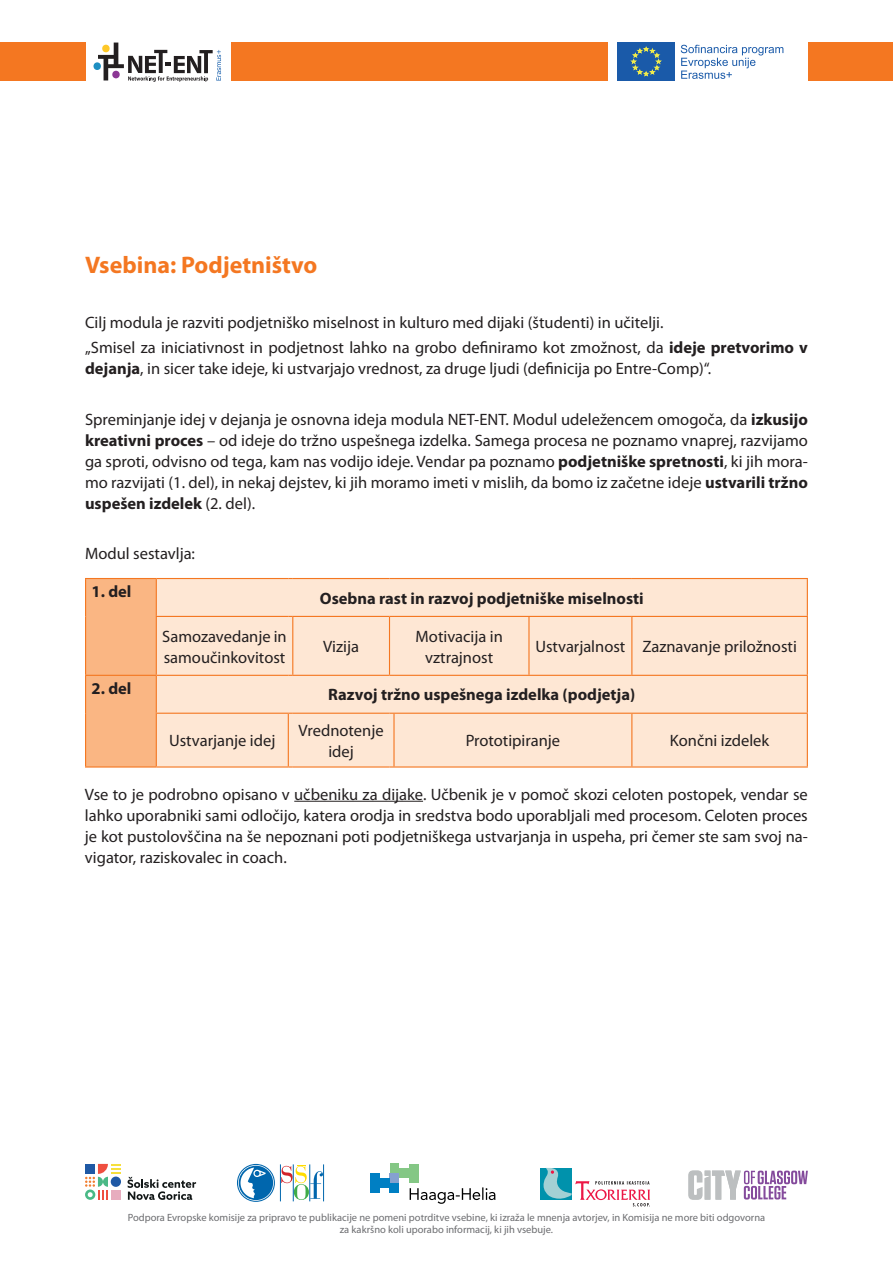
<style>
.page{position:relative;width:893px;height:1263px;background:#fff}
.page>*{position:absolute;margin:0;border:0;box-sizing:border-box;transform-origin:0 0}
.t1{font:700 24px "Myriad Pro";color:#f47721}
.t2{font:16.5px/21px "Myriad Pro";color:#231f20}
.t3{font:700 16.5px "Myriad Pro";color:#231f20}
.t4{font:10.5px/12px "Myriad Pro";color:#6c6d70;text-align:center}
.s1{font-weight:700}
</style>
<div class="page">
<div style="left:94px;top:62px;width:7px;height:8px;background:#1e8fc2;border-radius:50%"></div>
<svg style="left:98px;top:43px;width:123px;height:39px"></svg>
<div style="left:618px;top:43px;width:57px;height:38px;background:#1a5aa9"></div>
<svg style="left:631px;top:47px;width:30px;height:29px"></svg>
<svg style="left:681px;top:45px;width:102px;height:34px"></svg>
<div style="left:0;top:43px;width:85px;height:38px;background:#f47721"></div>
<div style="left:231px;top:43px;width:377px;height:38px;background:#f47721"></div>
<div style="left:808px;top:43px;width:85px;height:38px;background:#f47721"></div>
<svg style="left:688px;top:1170px;width:120px;height:30px"></svg>
<svg style="left:410px;top:1187px;width:85px;height:17px"></svg>
<div style="left:390px;top:1164px;width:9px;height:9px;background:#84c785"></div>
<div style="left:410px;top:1164px;width:9px;height:9px;background:#84c785"></div>
<div style="left:410px;top:1174px;width:9px;height:9px;background:#84c785"></div>
<div style="left:400px;top:1169px;width:9px;height:9px;background:#84c785"></div>
<div style="left:390px;top:1174px;width:9px;height:9px;background:#85a1cf"></div>
<div style="left:370px;top:1174px;width:9px;height:9px;background:#007fc3"></div>
<div style="left:370px;top:1184px;width:9px;height:9px;background:#007fc3"></div>
<div style="left:380px;top:1179px;width:9px;height:9px;background:#007fc3"></div>
<div style="left:390px;top:1184px;width:9px;height:9px;background:#007fc3"></div>
<svg style="left:85px;top:1164px;width:36px;height:36px"></svg>
<div style="left:111px;top:1190px;width:10px;height:10px;background:#e7acbe"></div>
<svg style="left:128px;top:1177px;width:68px;height:23px"></svg>
<svg style="left:540px;top:1168px;width:110px;height:38px"></svg>
<svg style="left:281px;top:1165px;width:42px;height:35px"></svg>
<hr style="left:293px;top:1164px;width:1px;height:37px;background:#0066ad">
<hr style="left:323px;top:1164px;width:1px;height:37px;background:#0066ad">
<hr style="left:280px;top:1164px;width:1px;height:37px;background:#0066ad">
<hr style="left:309px;top:1164px;width:1px;height:37px;background:#0066ad">
<svg style="left:237px;top:1164px;width:38px;height:38px"></svg>
<hr style="left:294px;top:801px;width:129px;height:1px;background:#231f20">
<div style="left:86px;top:579px;width:70px;height:187px;background:#fab683"></div>
<div style="left:157px;top:579px;width:650px;height:187px;background:#fee7d4"></div>
<hr style="left:85px;top:578px;width:71px;height:1px;background:#f47721">
<hr style="left:85px;top:579px;width:1px;height:37px;background:#f47721">
<hr style="left:85px;top:616px;width:1px;height:59px;background:#f47721">
<hr style="left:156px;top:578px;width:132px;height:1px;background:#f47721">
<hr style="left:156px;top:579px;width:1px;height:37px;background:#f47721">
<hr style="left:293px;top:578px;width:96px;height:1px;background:#f47721">
<hr style="left:394px;top:578px;width:135px;height:1px;background:#f47721">
<hr style="left:529px;top:578px;width:103px;height:1px;background:#f47721">
<hr style="left:632px;top:578px;width:176px;height:1px;background:#f47721">
<hr style="left:807px;top:579px;width:1px;height:37px;background:#f47721">
<hr style="left:156px;top:616px;width:132px;height:1px;background:#f47721">
<hr style="left:156px;top:617px;width:1px;height:58px;background:#f47721">
<hr style="left:293px;top:616px;width:96px;height:1px;background:#f47721">
<hr style="left:292px;top:617px;width:1px;height:58px;background:#f47721">
<hr style="left:389px;top:617px;width:1px;height:58px;background:#f47721">
<hr style="left:394px;top:616px;width:135px;height:1px;background:#f47721">
<hr style="left:529px;top:616px;width:103px;height:1px;background:#f47721">
<hr style="left:528px;top:617px;width:2px;height:58px;background:#f47721">
<hr style="left:632px;top:616px;width:176px;height:1px;background:#f47721">
<hr style="left:631px;top:617px;width:1px;height:58px;background:#f47721">
<hr style="left:807px;top:617px;width:1px;height:58px;background:#f47721">
<hr style="left:85px;top:675px;width:71px;height:1px;background:#f47721">
<hr style="left:85px;top:676px;width:1px;height:37px;background:#f47721">
<hr style="left:85px;top:713px;width:1px;height:53px;background:#f47721">
<hr style="left:85px;top:766px;width:71px;height:1px;background:#f47721">
<hr style="left:156px;top:675px;width:132px;height:1px;background:#f47721">
<hr style="left:156px;top:676px;width:1px;height:37px;background:#f47721">
<hr style="left:293px;top:675px;width:96px;height:1px;background:#f47721">
<hr style="left:394px;top:675px;width:135px;height:1px;background:#f47721">
<hr style="left:529px;top:675px;width:103px;height:1px;background:#f47721">
<hr style="left:632px;top:675px;width:176px;height:1px;background:#f47721">
<hr style="left:807px;top:676px;width:1px;height:37px;background:#f47721">
<hr style="left:156px;top:713px;width:132px;height:1px;background:#f47721">
<hr style="left:156px;top:714px;width:1px;height:52px;background:#f47721">
<hr style="left:288px;top:714px;width:1px;height:52px;background:#f47721">
<hr style="left:293px;top:713px;width:96px;height:1px;background:#f47721">
<hr style="left:394px;top:713px;width:135px;height:1px;background:#f47721">
<hr style="left:393px;top:714px;width:2px;height:52px;background:#f47721">
<hr style="left:529px;top:713px;width:103px;height:1px;background:#f47721">
<hr style="left:632px;top:713px;width:176px;height:1px;background:#f47721">
<hr style="left:631px;top:714px;width:1px;height:52px;background:#f47721">
<hr style="left:807px;top:714px;width:1px;height:52px;background:#f47721">
<hr style="left:156px;top:766px;width:132px;height:1px;background:#f47721">
<hr style="left:293px;top:766px;width:96px;height:1px;background:#f47721">
<hr style="left:394px;top:766px;width:135px;height:1px;background:#f47721">
<hr style="left:529px;top:766px;width:103px;height:1px;background:#f47721">
<hr style="left:632px;top:766px;width:176px;height:1px;background:#f47721">
<h1 class="t1" style="left:85px;top:252px;width:234px">Vsebina: Podjetništvo</h1>
<p class="t2" style="left:85px;top:310px;width:724px;line-height:25.2px">Cilj modula je razviti podjetniško miselnost in kulturo med dijaki (študenti) in učitelji.<br>„Smisel za iniciativnost in podjetnost lahko na grobo definiramo kot zmožnost, da <span class="s1">ideje pretvorimo v</span></p>
<p class="t2" style="left:85px;top:358px;width:628px"><span class="s1">dejanja</span>, in sicer take ideje, ki ustvarjajo vrednost, za druge ljudi (definicija po Entre-Comp)“.</p>
<p class="t2" style="left:85px;top:409px;width:724px;text-align:justify">Spreminjanje idej v dejanja je osnovna ideja modula NET-ENT. Modul udeležencem omogoča, da <span class="s1">izkusijo kreativni proces</span> – od ideje do tržno uspešnega izdelka. Samega procesa ne poznamo vnaprej, razvijamo ga sproti, odvisno od tega, kam nas vodijo ideje. Vendar pa poznamo <span class="s1">podjetniške spretnosti</span>, ki jih mora&shy;mo razvijati (1. del), in nekaj dejstev, ki jih moramo imeti v mislih, da bomo iz začetne ideje <span class="s1">ustvarili tržno uspešen izdelek</span> (2. del).</p>
<p class="t2" style="left:85px;top:543px;width:112px">Modul sestavlja:</p>
<p class="t3" style="left:92px;top:582px;width:41px">1. del</p>
<p class="t3" style="left:320px;top:589px;width:325px">Osebna rast in razvoj podjetniške miselnosti</p>
<p class="t3" style="left:92px;top:679px;width:41px">2. del</p>
<p class="t2" style="left:162px;top:626px;width:126px">Samozavedanje in samoučinkovitost</p>
<p class="t2" style="left:323px;top:636px;width:37px">Vizija</p>
<p class="t2" style="left:416px;top:626px;width:89px;text-align:center">Motivacija in vztrajnost</p>
<p class="t2" style="left:535px;top:636px;width:263px">Ustvarjalnost Zaznavanje priložnosti</p>
<p class="t3" style="left:328px;top:686px;width:308px">Razvoj tržno uspešnega izdelka (podjetja)</p>
<p class="t2" style="left:169px;top:731px;width:108px">Ustvarjanje idej</p>
<p class="t2" style="left:299px;top:720px;width:87px;text-align:center">Vrednotenje idej</p>
<p class="t2" style="left:466px;top:731px;width:96px">Prototipiranje</p>
<p class="t2" style="left:670px;top:731px;width:101px">Končni izdelek</p>
<p class="t2" style="left:85px;top:784px;width:724px;text-align:justify">Vse to je podrobno opisano v učbeniku za dijake. Učbenik je v pomoč skozi celoten postopek, vendar se lahko uporabniki sami odločijo, katera orodja in sredstva bodo uporabljali med procesom. Celoten proces je kot pustolovščina na še nepoznani poti podjetniškega ustvarjanja in uspeha, pri čemer ste sam svoj na&shy;vigator, raziskovalec in coach.</p>
<p class="t4" style="left:128px;top:1211px;width:639px">Podpora Evropske komisije za pripravo te publikacije ne pomeni potrditve vsebine, ki izraža le mnenja avtorjev, in Komisija ne more biti odgovorna za kakršno koli uporabo informacij, ki jih vsebuje.</p>
</div>
